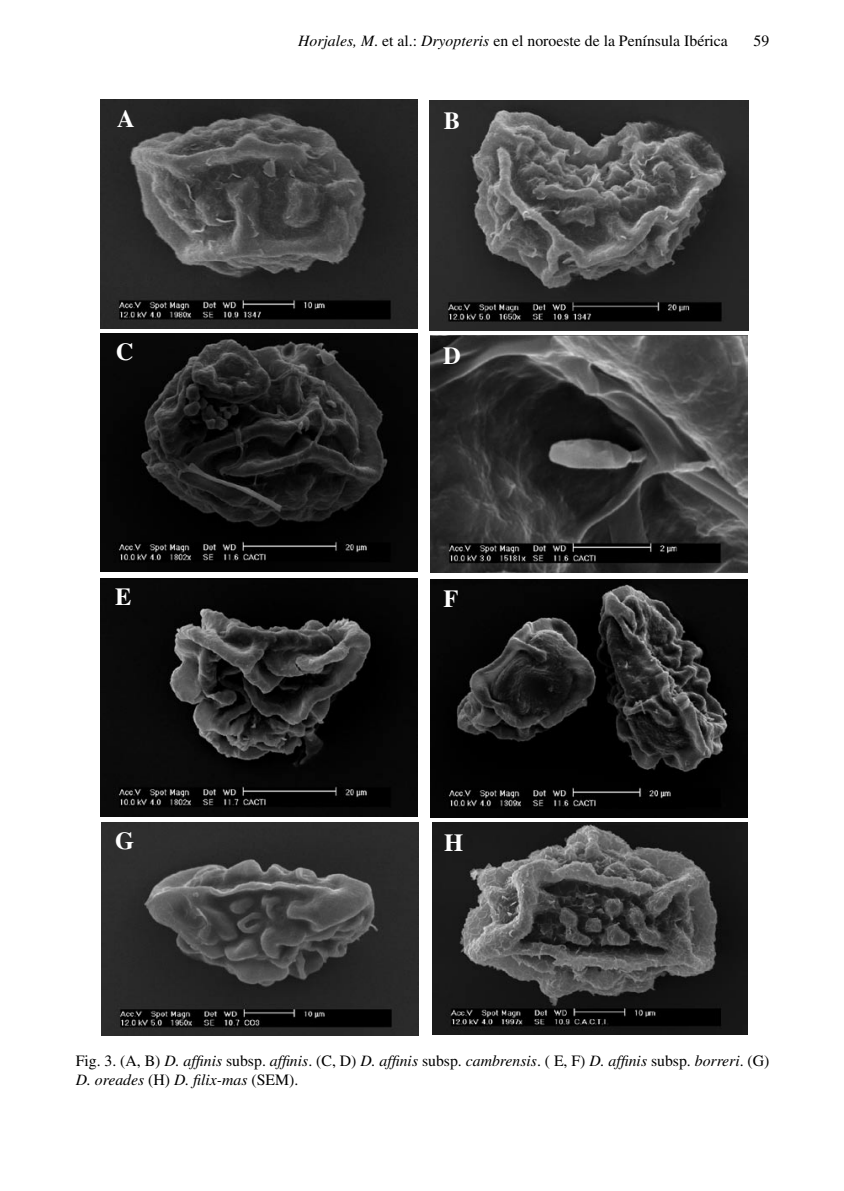
<style>
.page{position:relative;width:844px;height:1191px;background:#fff}
.page>*{position:absolute;margin:0;border:0;box-sizing:border-box;transform-origin:0 0}
.t1{font:700 24.5px "Times";color:#fff}
.t2{font:italic 15.75px/18.9px "Times";color:#000}
.t3{font:15.75px "Times";color:#000}
.s1{font-style:italic}
.s2{font-style:normal}
</style>
<div class="page">
<img style="left:101px;top:99px;width:316px;height:230px">
<img style="left:429px;top:100px;width:319px;height:230px">
<img style="left:101px;top:334px;width:316px;height:237px">
<img style="left:430px;top:335px;width:317px;height:237px">
<img style="left:101px;top:578px;width:316px;height:238px">
<img style="left:430px;top:580px;width:317px;height:237px">
<img style="left:102px;top:822px;width:316px;height:213px">
<img style="left:432px;top:822px;width:315px;height:212px">
<p class="t3" style="left:298px;top:32px;width:431px"><span class="s1">Horjales, M</span>. et al.: <span class="s1">Dryopteris</span> en el noroeste de la Península Ibérica</p>
<p class="t3" style="left:753px;top:32px;width:17px">59</p>
<h1 class="t1" style="left:117px;top:104px;width:19px">A</h1>
<h1 class="t1" style="left:443px;top:106px;width:16px">B</h1>
<h1 class="t1" style="left:116px;top:337px;width:17px">C</h1>
<h1 class="t1" style="left:443px;top:341px;width:19px">D</h1>
<h1 class="t1" style="left:115px;top:582px;width:18px">E</h1>
<h1 class="t1" style="left:443px;top:584px;width:15px">F</h1>
<h1 class="t1" style="left:115px;top:826px;width:19px">G</h1>
<h1 class="t1" style="left:444px;top:828px;width:21px">H</h1>
<p class="t2" style="left:76px;top:1051px;width:695px"><span class="s2">Fig. 3. (A, B)</span> D. affinis <span class="s2">subsp.</span> affinis<span class="s2">. (C, D)</span> D. affinis <span class="s2">subsp.</span> cambrensis<span class="s2">. ( E, F)</span> D. affinis <span class="s2">subsp.</span> borreri<span class="s2">. (G)<br></span>D. oreades <span class="s2">(H)</span> D. filix-mas <span class="s2">(SEM).</span></p>
</div>
